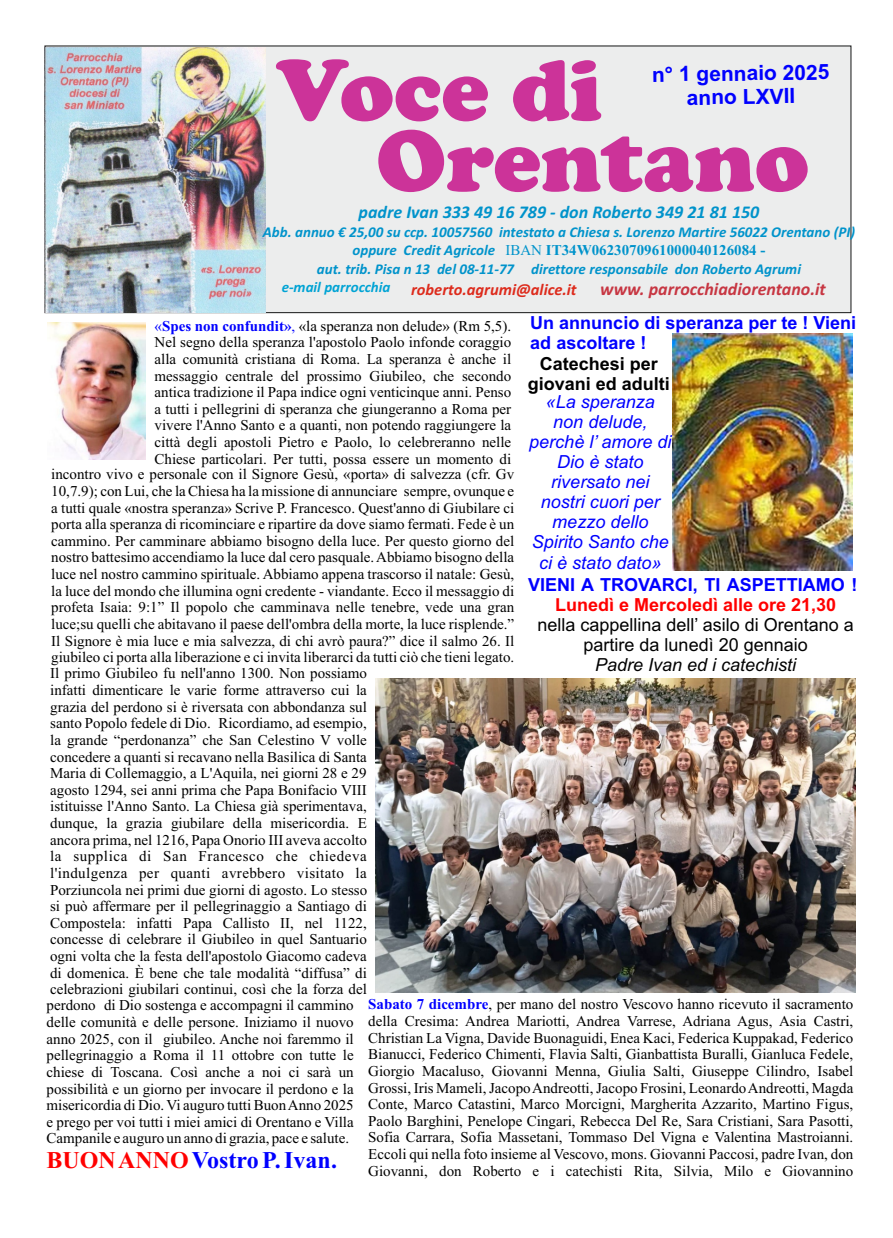
<style>
.page{position:relative;width:893px;height:1238px;background:#fff}
.page>*{position:absolute;margin:0;border:0;box-sizing:border-box;transform-origin:0 0}
.t1{font:900 90px "Cooper";color:#c39}
.t2{font:700 24px "Times New Roman";color:#00f}
.t3{font:700 21px/23.4px "Arial";color:#00f;text-align:center}
.t4{font:italic 18px/20.1px "Arial";color:#00f;text-align:center}
.t5{font:700 18px/20.1px "Arial";color:#00f}
.t6{font:18px/20.1px "Arial";color:#000;text-align:center}
.t7{font:italic 700 18px "Calibri";color:#0093cb}
.t8{font:700 18px "Arial";color:#f00}
.t9{font:italic 700 18px "Calibri";color:#c73642}
.t10{font:700 18px/20.1px "Arial";color:#000;text-align:center}
.t11{font:italic 18px "Arial";color:#000}
.t12{font:italic 700 16.5px "Calibri";color:#dd2b1c}
.t13{font:15px/16.6px "Times New Roman";color:#000;text-align:justify}
.t14{font:italic 700 15px "Calibri";color:#0093cb}
.t15{font:700 15px "Times New Roman";color:#0093cb}
.t16{font:15px "Times New Roman";letter-spacing:.03em;color:#000}
.t17{font:15px "Times New Roman";letter-spacing:.04em;color:#000}
.t18{font:italic 700 15px "Calibri";color:#00a3d4}
.s1{font-family:"Calibri";font-style:italic}
.s2{font-weight:400}
.s3{color:#00f}
.s4{font-weight:700;color:#00f}
.s5{color:#f00}
</style>
<div class="page">
<div style="left:44px;top:45px;width:808px;height:268px;background:#eceded"></div>
<img style="left:45px;top:47px;width:220px;height:265px">
<img style="left:47px;top:322px;width:98px;height:137px">
<img style="left:375px;top:679px;width:480px;height:313px">
<img style="left:673px;top:334px;width:179px;height:236px">
<h1 class="t1" style="left:276px;top:60px;width:328px">Voce di</h1>
<h3 class="t3" style="left:652px;top:65px;width:179px;rotate:-1deg">n° 1 gennaio 2025 anno LXVII</h3>
<h1 class="t1" style="left:376px;top:130px;width:434px">Orentano</h1>
<p class="t7" style="left:359px;top:204px;width:402px">padre Ivan 333 49 16 789 - don Roberto 349 21 81 150</p>
<p class="t14" style="left:263px;top:226px;width:594px">Abb. annuo € 25,00 su ccp. 10057560 intestato a Chiesa s. Lorenzo Martire 56022 Orentano (PI)</p>
<p class="t15" style="left:353px;top:245px;width:414px"><span class="s1">oppure Credit Agricole</span> <span class="s2">IBAN</span> IT34W0623070961000040126084 -</p>
<p class="t14" style="left:317px;top:262px;width:486px">aut. trib. Pisa n 13 del 08-11-77 direttore responsabile don Roberto Agrumi</p>
<p class="t18" style="left:282px;top:281px;width:110px">e-mail parrocchia</p>
<p class="t12" style="left:411px;top:283px;width:167px">roberto.agrumi@alice.it</p>
<p class="t9" style="left:600px;top:282px;width:227px">www. parrocchiadiorentano.it</p>
<p class="t5" style="left:530px;top:314px;width:327px">Un annuncio di speranza per te ! Vieni ad ascoltare !</p>
<p class="t10" style="left:528px;top:355px;width:144px">Catechesi per giovani ed adulti</p>
<p class="t13" style="left:155px;top:319px;width:358px"><span class="s3">«</span><span class="s4">Spes non confundit»</span><span class="s3">,</span> «la speranza non delude» (Rm 5,5).</p>
<p class="t13" style="left:155px;top:335px;width:358px">Nel segno della speranza l'apostolo Paolo infonde coraggio</p>
<p class="t13" style="left:155px;top:352px;width:358px">alla comunità cristiana di Roma. La speranza è anche il</p>
<p class="t13" style="left:155px;top:368px;width:358px">messaggio centrale del prossimo Giubileo, che secondo</p>
<p class="t13" style="left:155px;top:385px;width:358px">antica tradizione il Papa indice ogni venticinque anni. Penso</p>
<p class="t13" style="left:155px;top:402px;width:358px">a tutti i pellegrini di speranza che giungeranno a Roma per</p>
<p class="t13" style="left:155px;top:418px;width:358px">vivere l'Anno Santo e a quanti, non potendo raggiungere la</p>
<p class="t13" style="left:155px;top:435px;width:358px">città degli apostoli Pietro e Paolo, lo celebreranno nelle</p>
<p class="t13" style="left:155px;top:452px;width:358px">Chiese particolari. Per tutti, possa essere un momento di</p>
<p class="t13" style="left:51px;top:467px;width:464px">incontro vivo e personale con il Signore Gesù, «porta» di salvezza (cfr. Gv</p>
<p class="t13" style="left:51px;top:484px;width:464px">10,7.9); con Lui, che la Chiesa ha la missione di annunciare sempre, ovunque e</p>
<p class="t13" style="left:51px;top:500px;width:464px">a tutti quale «nostra speranza» Scrive P. Francesco. Quest'anno di Giubilare ci</p>
<p class="t13" style="left:51px;top:517px;width:464px">porta alla speranza di ricominciare e ripartire da dove siamo fermati. Fede è un</p>
<p class="t13" style="left:51px;top:534px;width:464px">cammino. Per camminare abbiamo bisogno della luce. Per questo giorno del</p>
<p class="t13" style="left:51px;top:550px;width:464px">nostro battesimo accendiamo la luce dal cero pasquale. Abbiamo bisogno della</p>
<p class="t13" style="left:51px;top:567px;width:464px">luce nel nostro cammino spirituale. Abbiamo appena trascorso il natale: Gesù,</p>
<p class="t13" style="left:51px;top:583px;width:464px">la luce del mondo che illumina ogni credente - viandante. Ecco il messaggio di</p>
<p class="t13" style="left:51px;top:600px;width:464px">profeta Isaia: 9:1” Il popolo che camminava nelle tenebre, vede una gran</p>
<p class="t13" style="left:51px;top:617px;width:464px">luce;su quelli che abitavano il paese dell'ombra della morte, la luce risplende.”</p>
<p class="t13" style="left:51px;top:633px;width:464px">Il Signore è mia luce e mia salvezza, di chi avrò paura?” dice il salmo 26. Il</p>
<p class="t13" style="left:51px;top:650px;width:464px">giubileo ci porta alla liberazione e ci invita liberarci da tutti ciò che tieni legato.</p>
<p class="t13" style="left:50px;top:666px;width:318px">Il primo Giubileo fu nell'anno 1300. Non possiamo</p>
<p class="t13" style="left:50px;top:683px;width:318px">infatti dimenticare le varie forme attraverso cui la</p>
<p class="t13" style="left:50px;top:699px;width:318px">grazia del perdono si è riversata con abbondanza sul</p>
<p class="t13" style="left:50px;top:716px;width:318px">santo Popolo fedele di Dio. Ricordiamo, ad esempio,</p>
<p class="t13" style="left:50px;top:733px;width:318px">la grande “perdonanza” che San Celestino V volle</p>
<p class="t13" style="left:50px;top:749px;width:318px">concedere a quanti si recavano nella Basilica di Santa</p>
<p class="t13" style="left:50px;top:766px;width:318px">Maria di Collemaggio, a L'Aquila, nei giorni 28 e 29</p>
<p class="t13" style="left:50px;top:782px;width:318px">agosto 1294, sei anni prima che Papa Bonifacio VIII</p>
<p class="t13" style="left:50px;top:799px;width:318px">istituisse l'Anno Santo. La Chiesa già sperimentava,</p>
<p class="t13" style="left:50px;top:816px;width:318px">dunque, la grazia giubilare della misericordia. E</p>
<p class="t13" style="left:50px;top:832px;width:318px">ancora prima, nel 1216, Papa Onorio III aveva accolto</p>
<p class="t17" style="left:50px;top:850px;width:318px">la supplica di San Francesco che chiedeva</p>
<p class="t16" style="left:50px;top:867px;width:318px">l'indulgenza per quanti avrebbero visitato la</p>
<p class="t13" style="left:50px;top:882px;width:319px">Porziuncola nei primi due giorni di agosto. Lo stesso</p>
<p class="t13" style="left:50px;top:899px;width:318px">si può affermare per il pellegrinaggio a Santiago di</p>
<p class="t13" style="left:50px;top:915px;width:318px">Compostela: infatti Papa Callisto II, nel 1122,</p>
<p class="t13" style="left:50px;top:932px;width:318px">concesse di celebrare il Giubileo in quel Santuario</p>
<p class="t13" style="left:50px;top:949px;width:318px">ogni volta che la festa dell'apostolo Giacomo cadeva</p>
<p class="t13" style="left:50px;top:965px;width:318px">di domenica. È bene che tale modalità “diffusa” di</p>
<p class="t13" style="left:50px;top:982px;width:318px">celebrazioni giubilari continui, così che la forza del</p>
<p class="t13" style="left:47px;top:998px;width:309px">perdono di Dio sostenga e accompagni il cammino</p>
<p class="t13" style="left:47px;top:1015px;width:309px">delle comunità e delle persone. Iniziamo il nuovo</p>
<p class="t13" style="left:47px;top:1031px;width:309px">anno 2025, con il giubileo. Anche noi faremmo il</p>
<p class="t13" style="left:47px;top:1048px;width:309px">pellegrinaggio a Roma il 11 ottobre con tutte le</p>
<p class="t13" style="left:47px;top:1064px;width:309px">chiese di Toscana. Così anche a noi ci sarà un</p>
<p class="t13" style="left:47px;top:1081px;width:309px">possibilità e un giorno per invocare il perdono e la</p>
<p class="t13" style="left:47px;top:1098px;width:309px">misericordia di Dio. Vi auguro tutti Buon Anno 2025</p>
<p class="t13" style="left:47px;top:1114px;width:309px">e prego per voi tutti i miei amici di Orentano e Villa</p>
<p class="t13" style="left:47px;top:1131px;width:304px">Campanile e auguro un anno di grazia, pace e salute.</p>
<h2 class="t2" style="left:47px;top:1151px;width:292px"><span class="s5">BUON ANNO</span> Vostro P. Ivan.</h2>
<p class="t4" style="left:529px;top:393px;width:144px">«La speranza non delude, perchè l’ amore di<br>Dio è stato riversato nei nostri cuori per mezzo dello<br>Spirito Santo che ci è stato dato»</p>
<p class="t5" style="left:528px;top:576px;width:331px">VIENI A TROVARCI, TI ASPETTIAMO !</p>
<p class="t8" style="left:555px;top:597px;width:283px">Lunedì e Mercoledì alle ore 21,30</p>
<p class="t6" style="left:537px;top:616px;width:318px">nella cappellina dell’ asilo di Orentano a partire da lunedì 20 gennaio</p>
<p class="t11" style="left:595px;top:658px;width:203px">Padre Ivan ed i catechisti</p>
<p class="t13" style="left:368px;top:997px;width:487px"><span class="s4">Sabato 7 dicembre</span>, per mano del nostro Vescovo hanno ricevuto il sacramento della Cresima: Andrea Mariotti, Andrea Varrese, Adriana Agus, Asia Castri, Christian La Vigna, Davide Buonaguidi, Enea Kaci, Federica Kuppakad, Federico Bianucci, Federico Chimenti, Flavia Salti, Gianbattista Buralli, Gianluca Fedele, Giorgio Macaluso, Giovanni Menna, Giulia Salti, Giuseppe Cilindro, Isabel Grossi, Iris Mameli, Jacopo Andreotti, Jacopo Frosini, Leonardo Andreotti, Magda Conte, Marco Catastini, Marco Morcigni, Margherita Azzarito, Martino Figus, Paolo Barghini, Penelope Cingari, Rebecca Del Re, Sara Cristiani, Sara Pasotti, Sofia Carrara, Sofia Massetani, Tommaso Del Vigna e Valentina Mastroianni.<br>Eccoli qui nella foto insieme al Vescovo, mons. Giovanni Paccosi, padre Ivan, don Giovanni, don Roberto e i catechisti Rita, Silvia, Milo e Giovannino</p>
</div>
